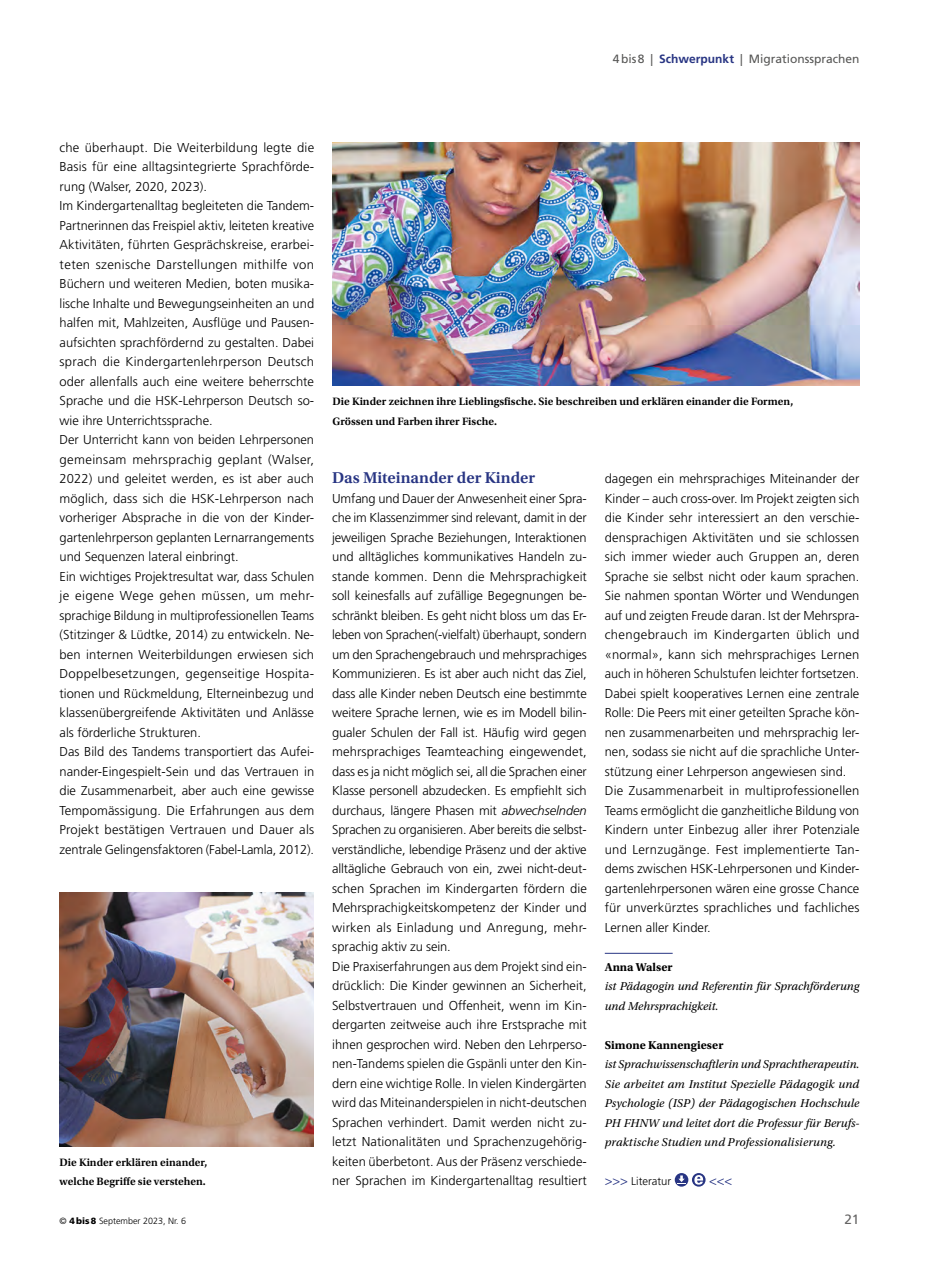
<style>
.page{position:relative;width:936px;height:1263px;background:#fff}
.page>*{position:absolute;margin:0;border:0;box-sizing:border-box;transform-origin:0 0}
._04_Zwischentitel{font:600 16.5px "Utopia Std";color:#283583}
.t1{font:13.5px "Frutiger LT Std";color:#646363}
._05_Grundtext{font:300 12.9px/19.5px "Frutiger LT Std";color:#000;text-align:justify}
._05_Grundtext-2{font:300 12.9px "Frutiger LT Std";color:#283583}
._08_Autor_GT{font:italic 12px/19.5px "Utopia Std";color:#000}
.t2{font:12px "Frutiger LT Std";color:#575756}
._07_Autor_Titel{font:700 12px "Utopia Std";color:#000}
._09_Bildlegende{font:600 11.25px "Utopia Std";color:#000}
._05_Grundtext-3{font:300 11.25px "Frutiger LT Std";color:#000}
.t3{font:300 9px "Frutiger LT Std";color:#000}
.s1{font-weight:700;color:#283583}
.s2{font-style:italic}
.s3{font-size:12.9px;color:#283583}
.s4{font-weight:900}
</style>
<div class="page">
<hr style="left:604px;top:953px;width:68px;height:1px;background:#283583">
<svg style="left:674px;top:1173px;width:14px;height:14px"></svg>
<svg style="left:677px;top:1175px;width:8px;height:8px"></svg>
<svg style="left:692px;top:1173px;width:13px;height:14px"></svg>
<svg style="left:694px;top:1175px;width:9px;height:9px"></svg>
<img style="left:332px;top:142px;width:527px;height:244px">
<img style="left:60px;top:893px;width:253px;height:253px">
<p class="t2" style="left:613px;top:52px;width:248px">4bis8 | <span class="s1">Schwerpunkt</span> | Migrationssprachen</p>
<p class="_05_Grundtext" style="left:60px;top:137px;width:256px">che überhaupt. Die Weiterbildung legte die Basis für eine alltagsintegrierte Sprachförde&shy;rung (Walser, 2020, 2023).</p>
<p class="_05_Grundtext" style="left:60px;top:196px;width:256px">Im Kindergartenalltag begleiteten die Tandem-Partnerinnen das Freispiel aktiv, leiteten kreative Aktivitäten, führten Gesprächskreise, erarbei&shy;teten szenische Darstellungen mithilfe von Büchern und weiteren Medien, boten musika&shy;lische Inhalte und Bewegungseinheiten an und halfen mit, Mahlzeiten, Ausflüge und Pausen&shy;aufsichten sprachfördernd zu gestalten. Dabei sprach die Kindergartenlehrperson Deutsch oder allenfalls auch eine weitere beherrschte Sprache und die HSK-Lehrperson Deutsch so&shy;wie ihre Unterrichtssprache.</p>
<p class="_05_Grundtext" style="left:60px;top:430px;width:256px">Der Unterricht kann von beiden Lehrpersonen gemeinsam mehrsprachig geplant (Walser, 2022) und geleitet werden, es ist aber auch möglich, dass sich die HSK-Lehrperson nach vorheriger Absprache in die von der Kinder&shy;gartenlehrperson geplanten Lernarrangements und Sequenzen lateral einbringt.</p>
<p class="_05_Grundtext" style="left:60px;top:566px;width:256px">Ein wichtiges Projektresultat war, dass Schulen je eigene Wege gehen müssen, um mehr&shy;sprachige Bildung in multiprofessionellen Teams (Stitzinger &amp; Lüdtke, 2014) zu entwickeln. Ne&shy;ben internen Weiterbildungen erwiesen sich Doppelbesetzungen, gegenseitige Hospita&shy;tionen und Rückmeldung, Elterneinbezug und klassenübergreifende Aktivitäten und Anlässe als förderliche Strukturen.</p>
<p class="_05_Grundtext" style="left:60px;top:742px;width:256px">Das Bild des Tandems transportiert das Aufei&shy;nander-Eingespielt-Sein und das Vertrauen in die Zusammenarbeit, aber auch eine gewisse Tempomässigung. Die Erfahrungen aus dem Projekt bestätigen Vertrauen und Dauer als zentrale Gelingensfaktoren (Fabel-Lamla, 2012).</p>
<p class="_09_Bildlegende" style="left:60px;top:1156px;width:149px">Die Kinder erklären einander,</p>
<p class="_09_Bildlegende" style="left:60px;top:1175px;width:148px">welche Begriffe sie verstehen.</p>
<p class="_09_Bildlegende" style="left:332px;top:395px;width:462px">Die Kinder zeichnen ihre Lieblingsfische. Sie beschreiben und erklären einander die Formen,</p>
<p class="_09_Bildlegende" style="left:332px;top:415px;width:166px">Grössen und Farben ihrer Fische.</p>
<p class="_04_Zwischentitel" style="left:332px;top:468px;width:204px">Das Miteinander der Kinder</p>
<p class="_05_Grundtext" style="left:332px;top:488px;width:256px">Umfang und Dauer der Anwesenheit einer Spra&shy;che im Klassenzimmer sind relevant, damit in der jeweiligen Sprache Beziehungen, Interaktionen und alltägliches kommunikatives Handeln zu&shy;stande kommen. Denn die Mehrsprachigkeit soll keinesfalls auf zufällige Begegnungen be&shy;schränkt bleiben. Es geht nicht bloss um das Er&shy;leben von Sprachen(-vielfalt) überhaupt, sondern um den Sprachengebrauch und mehrsprachiges Kommunizieren. Es ist aber auch nicht das Ziel, dass alle Kinder neben Deutsch eine bestimmte weitere Sprache lernen, wie es im Modell bilin&shy;gualer Schulen der Fall ist. Häufig wird gegen mehrsprachiges Teamteaching eingewendet, dass es ja nicht möglich sei, all die Sprachen einer Klasse personell abzudecken. Es empfiehlt sich durchaus, längere Phasen mit <span class="s2">abwechselnden </span>Sprachen zu organisieren. Aber bereits die selbst&shy;verständliche, lebendige Präsenz und der aktive alltägliche Gebrauch von ein, zwei nicht-deut&shy;schen Sprachen im Kindergarten fördern die Mehrsprachigkeitskompetenz der Kinder und wirken als Einladung und Anregung, mehr&shy;sprachig aktiv zu sein.</p>
<p class="_05_Grundtext" style="left:332px;top:956px;width:256px">Die Praxiserfahrungen aus dem Projekt sind ein&shy;drücklich: Die Kinder gewinnen an Sicherheit, Selbstvertrauen und Offenheit, wenn im Kin&shy;dergarten zeitweise auch ihre Erstsprache mit ihnen gesprochen wird. Neben den Lehrperso&shy;nen-Tandems spielen die Gspänli unter den Kin&shy;dern eine wichtige Rolle. In vielen Kindergärten wird das Miteinanderspielen in nicht-deutschen Sprachen verhindert. Damit werden nicht zu&shy;letzt Nationalitäten und Sprachenzugehörig&shy;keiten überbetont. Aus der Präsenz verschiede&shy;ner Sprachen im Kindergartenalltag resultiert</p>
<p class="_05_Grundtext" style="left:604px;top:469px;width:256px">dagegen ein mehrsprachiges Miteinander der Kinder – auch cross-over. Im Projekt zeigten sich die Kinder sehr interessiert an den verschie&shy;densprachigen Aktivitäten und sie schlossen sich immer wieder auch Gruppen an, deren Sprache sie selbst nicht oder kaum sprachen.<br>Sie nahmen spontan Wörter und Wendungen auf und zeigten Freude daran. Ist der Mehrspra&shy;chengebrauch im Kindergarten üblich und «normal», kann sich mehrsprachiges Lernen auch in höheren Schulstufen leichter fortsetzen.<br>Dabei spielt kooperatives Lernen eine zentrale Rolle: Die Peers mit einer geteilten Sprache kön&shy;nen zusammenarbeiten und mehrsprachig ler&shy;nen, sodass sie nicht auf die sprachliche Unter&shy;stützung einer Lehrperson angewiesen sind.</p>
<p class="_05_Grundtext" style="left:604px;top:781px;width:256px">Die Zusammenarbeit in multiprofessionellen Teams ermöglicht die ganzheitliche Bildung von Kindern unter Einbezug aller ihrer Potenziale und Lernzugänge. Fest implementierte Tan&shy;dems zwischen HSK-Lehrpersonen und Kinder&shy;gartenlehrpersonen wären eine grosse Chance für unverkürztes sprachliches und fachliches Lernen aller Kinder.</p>
<p class="_07_Autor_Titel" style="left:604px;top:960px;width:69px">Anna Walser</p>
<p class="_08_Autor_GT" style="left:604px;top:977px;width:256px">ist Pädagogin und Referentin für Sprachförderung und Mehrsprachigkeit.</p>
<p class="_07_Autor_Titel" style="left:604px;top:1038px;width:120px">Simone Kannengieser</p>
<p class="_08_Autor_GT" style="left:604px;top:1055px;width:256px;text-align:justify">ist Sprachwissenschaftlerin und Sprachtherapeutin.<br>Sie arbeitet am Institut Spezielle Pädagogik und Psychologie (ISP) der Pädagogischen Hochschule PH FHNW und leitet dort die Professur für Berufs&shy;praktische Studien und Professionalisierung.</p>
<p class="_05_Grundtext-3" style="left:604px;top:1175px;width:68px"><span class="s3">&gt;&gt;&gt;</span> Literatur</p>
<p class="_05_Grundtext-2" style="left:709px;top:1173px;width:25px">&lt;&lt;&lt;</p>
<p class="t3" style="left:60px;top:1216px;width:128px">© <span class="s4">4bis8</span> September 2023, Nr. 6</p>
<p class="t1" style="left:844px;top:1211px;width:17px">21</p>
</div>
